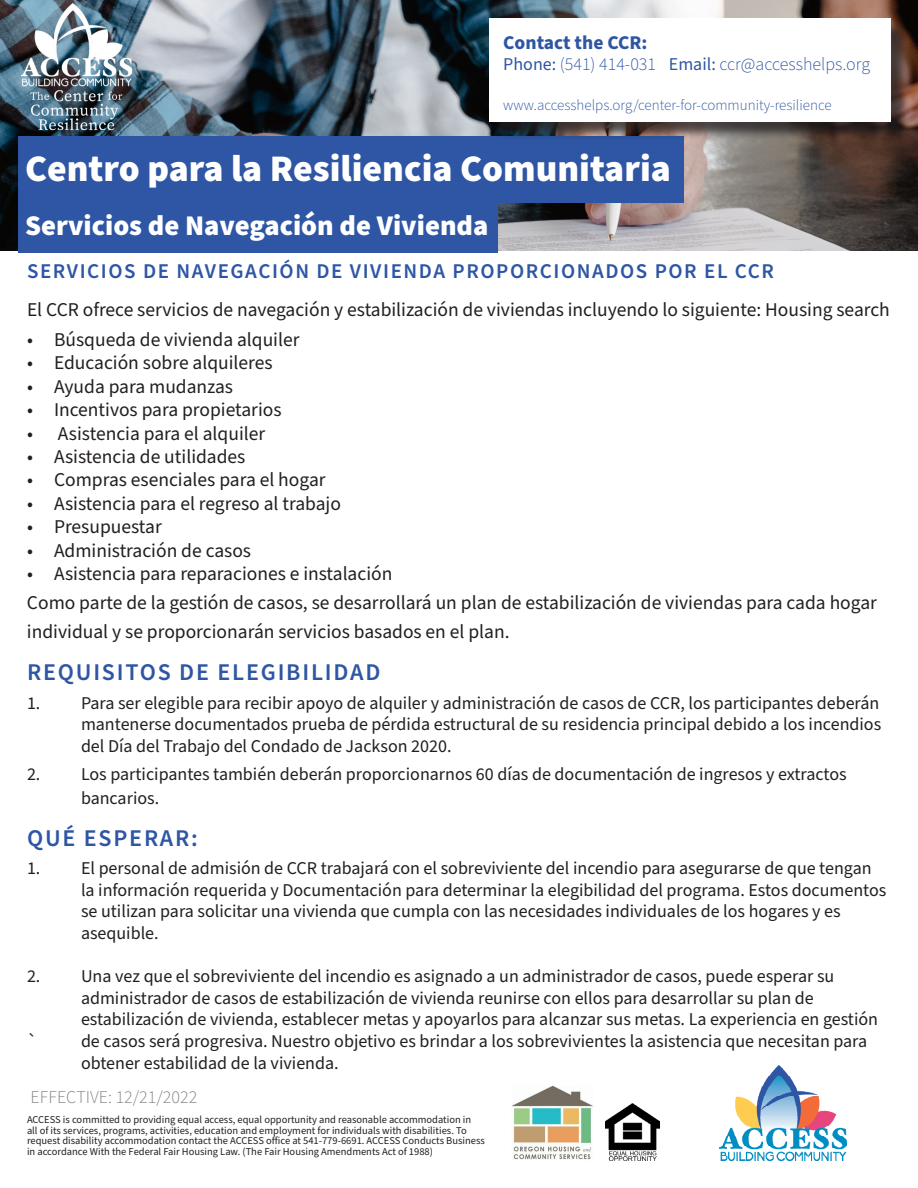
<style>
.page{position:relative;width:918px;height:1188px;background:#fff}
.page>*{position:absolute;margin:0;border:0;box-sizing:border-box;transform-origin:0 0}
.Title_Color_Backgrou{font:900 37.5px "Source Sans Pro";color:#fff}
.Title_Color_Backgrou-2{font:900 28.5px "Source Sans Pro";color:#fff}
.Sub-Title{font:600 24px "Source Sans Pro";letter-spacing:.075em;color:#2e56a4}
.Sub-Title-2{font:600 21px "Source Sans Pro";letter-spacing:.075em;color:#2e56a4}
.t1{font:19.5px/28.8px "Source Sans Pro";color:#231f20}
.t2{font:700 19.5px "Source Sans Pro";color:#2e56a4}
.t3{font:18px/21.6px "Source Sans Pro";color:#231f20}
.t4{font:300 18px "Source Sans Pro";color:#2e56a4}
.t5{font:300 18px "Source Sans Pro";color:#808080}
.t6{font:300 15px "Source Sans Pro";color:#2e56a4}
.t7{font:10.5px/10.5px "Source Sans Pro";color:#231f20}
.s1{font-weight:400}
</style>
<div class="page">
<img style="left:720px;top:1066px;width:126px;height:95px">
<img style="left:0;top:0;width:918px;height:251px">
<img style="left:606px;top:1103px;width:54px;height:58px">
<img style="left:512px;top:1085px;width:81px;height:75px">
<div style="left:18px;top:136px;width:666px;height:67px;background:#2e56a4"></div>
<div style="left:18px;top:199px;width:480px;height:54px;background:#2e56a4"></div>
<img style="left:0;top:0;width:173px;height:167px">
<div style="left:491px;top:20px;width:419px;height:121px;background:#231f20;opacity:.75"></div>
<div style="left:489px;top:18px;width:402px;height:104px;background:#fff"></div>
<p class="t2" style="left:503px;top:29px;width:146px">Contact the CCR:</p>
<p class="t4" style="left:503px;top:52px;width:368px"><span class="s1">Phone:</span> (541) 414-031 <span class="s1">Email:</span> ccr@accesshelps.org</p>
<p class="t6" style="left:503px;top:95px;width:330px">www.accesshelps.org/center-for-community-resilience</p>
<p class="Title_Color_Backgrou" style="left:25px;top:143px;width:647px">Centro para la Resiliencia Comunitaria</p>
<p class="Title_Color_Backgrou-2" style="left:25px;top:205px;width:465px">Servicios de Navegación de Vivienda</p>
<p class="Sub-Title-2" style="left:27px;top:257px;width:749px">SERVICIOS DE NAVEGACIÓN DE VIVIENDA PROPORCIONADOS POR EL CCR</p>
<p class="t1" style="left:27px;top:296px;width:864px">El CCR ofrece servicios de navegación y estabilización de viviendas incluyendo lo siguiente: Housing search</p>
<p class="t1" style="left:27px;top:326px;width:274px">• Búsqueda de vivienda alquiler</p>
<p class="t1" style="left:27px;top:349px;width:247px">• Educación sobre alquileres</p>
<p class="t1" style="left:27px;top:372px;width:208px">• Ayuda para mudanzas</p>
<p class="t1" style="left:27px;top:396px;width:256px">• Incentivos para propietarios</p>
<p class="t1" style="left:27px;top:419px;width:240px">• Asistencia para el alquiler</p>
<p class="t1" style="left:27px;top:443px;width:220px">• Asistencia de utilidades</p>
<p class="t1" style="left:27px;top:466px;width:300px">• Compras esenciales para el hogar</p>
<p class="t1" style="left:27px;top:489px;width:315px">• Asistencia para el regreso al trabajo</p>
<p class="t1" style="left:27px;top:513px;width:136px">• Presupuestar</p>
<p class="t1" style="left:27px;top:536px;width:226px">• Administración de casos</p>
<p class="t1" style="left:27px;top:560px;width:367px">• Asistencia para reparaciones e instalación</p>
<p class="t1" style="left:27px;top:589px;width:852px">Como parte de la gestión de casos, se desarrollará un plan de estabilización de viviendas para cada hogar individual y se proporcionarán servicios basados en el plan.</p>
<p class="Sub-Title" style="left:27px;top:656px;width:355px">REQUISITOS DE ELEGIBILIDAD</p>
<p class="t3" style="left:81px;top:692px;width:802px;text-align:justify;text-indent:-54px">1. Para ser elegible para recibir apoyo de alquiler y administración de casos de CCR, los participantes deberán mantenerse documentados prueba de pérdida estructural de su residencia principal debido a los incendios del Día del Trabajo del Condado de Jackson 2020.</p>
<p class="t3" style="left:81px;top:763px;width:767px;line-height:23.4px;text-indent:-54px">2. Los participantes también deberán proporcionarnos 60 días de documentación de ingresos y extractos bancarios.</p>
<p class="Sub-Title" style="left:27px;top:822px;width:172px">QUÉ ESPERAR:</p>
<p class="t3" style="left:81px;top:858px;width:807px;text-indent:-54px">1. El personal de admisión de CCR trabajará con el sobreviviente del incendio para asegurarse de que tengan la información requerida y Documentación para determinar la elegibilidad del programa. Estos documentos se utilizan para solicitar una vivienda que cumpla con las necesidades individuales de los hogares y es asequible.</p>
<p class="t3" style="left:27px;top:966px;width:809px">2. Una vez que el sobreviviente del incendio es asignado a un administrador de casos, puede esperar su</p>
<p class="t3" style="left:81px;top:988px;width:799px">administrador de casos de estabilización de vivienda reunirse con ellos para desarrollar su plan de estabilización de vivienda, establecer metas y apoyarlos para alcanzar sus metas. La experiencia en gestión</p>
<p class="t3" style="left:27px;top:1031px;width:11px">`</p>
<p class="t3" style="left:81px;top:1031px;width:788px">de casos será progresiva. Nuestro objetivo es brindar a los sobrevivientes la asistencia que necesitan para obtener estabilidad de la vivienda.</p>
<p class="t5" style="left:31px;top:1085px;width:168px">EFFECTIVE: 12/21/2022</p>
<p class="t7" style="left:27px;top:1115px;width:459px">ACCESS is committed to providing equal access, equal opportunity and reasonable accommodation in<br>all of its services, programs, activities, education and employment for individuals with disabilities. To request disability accommodation contact the ACCESS office at 541-779-6691. ACCESS Conducts Business in accordance With the Federal Fair Housing Law. (The Fair Housing Amendments Act of 1988)</p>
</div>
